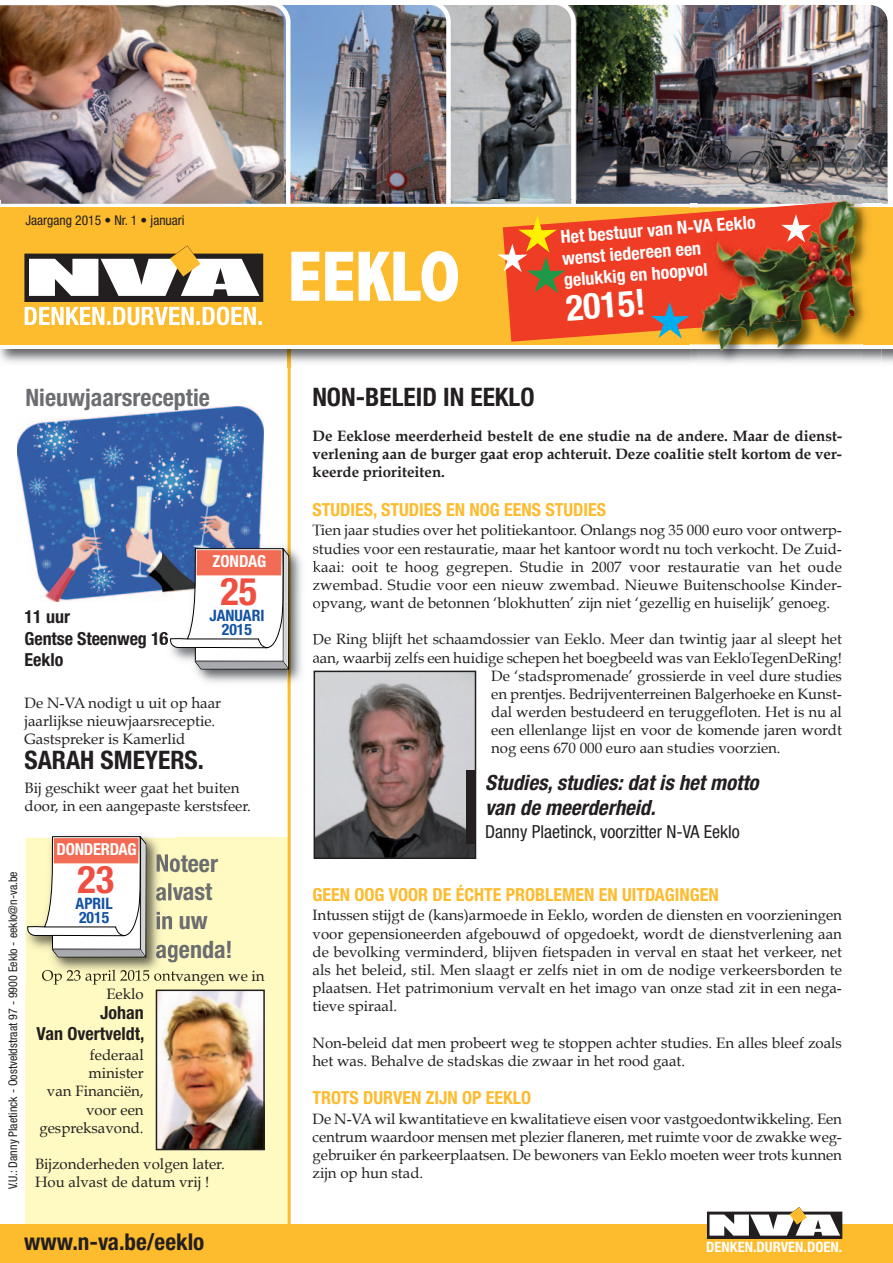
<style>
.page{position:relative;width:893px;height:1263px;background:#fff}
.page>*{position:absolute;margin:0;border:0;box-sizing:border-box;transform-origin:0 0}
.t1{font:800 condensed 72px "Abadi";color:#fff}
.t2{font:700 condensed 38.25px "Helvetica Neue LT Std";color:#ef4e41}
.t3{font:700 condensed 36px "Helvetica Neue LT Std";color:#fff}
.t4{font:700 condensed 25.5px "Helvetica Neue LT Std";color:#231f20}
.t5{font:700 condensed 24px/28.8px "Helvetica Neue LT Std";color:#6c6d70}
.t6{font:700 condensed 23.1px "Helvetica Neue LT Std";color:#231f20}
.t7{font:italic 700 condensed 21px/25.2px "Helvetica Neue LT Std";color:#231f20}
.t8{font:700 condensed 18px "Helvetica Neue LT Std";color:#fdbb2e}
.t9{font:700 condensed 18px/21.8px "Helvetica Neue LT Std";color:#fff}
.t10{font:700 condensed 18px/21.6px "Helvetica Neue LT Std";color:#231f20}
.t11{font:condensed 18px "Helvetica Neue LT Std";color:#231f20}
.t12{font:700 condensed 16.5px "Helvetica Neue LT Std";letter-spacing:-.015em;color:#fff}
.t13{font:700 condensed 15.75px/13.5px "Helvetica Neue LT Std";color:#1252a4;text-align:center}
.t14{font:15px/18.1px "Book Antiqua";color:#231f20}
.t15{font:700 15px/18px "Book Antiqua";color:#231f20;text-align:justify}
.t16{font:700 condensed 14.25px "Helvetica Neue LT Std";color:#fff}
.t17{font:condensed 13.5px "Helvetica Neue LT Std";color:#231f20}
.t18{font:condensed 12px "Helvetica Neue LT Std";color:#231f20}
</style>
<div class="page">
<div style="left:26px;top:838px;width:263px;height:392px;background:#fffac1"></div>
<img style="left:17px;top:407px;width:246px;height:195px">
<img style="left:576px;top:5px;width:312px;height:195px">
<img style="left:290px;top:5px;width:286px;height:195px">
<img style="left:0;top:5px;width:290px;height:195px">
<hr style="left:288px;top:342px;width:3px;height:901px;background:#fdbb2e">
<img style="left:0;top:200px;width:893px;height:168px">
<img style="left:576px;top:200px;width:312px;height:4px">
<img style="left:451px;top:200px;width:120px;height:4px">
<img style="left:290px;top:200px;width:156px;height:4px">
<img style="left:1px;top:200px;width:285px;height:4px">
<img style="left:288px;top:349px;width:3px;height:19px">
<svg style="left:0;top:344px;width:893px;height:5px"></svg>
<div style="left:0;top:207px;width:893px;height:137px;background:#fdbb2e"></div>
<div style="left:0;top:1225px;width:893px;height:38px;background:#fdbb2e"></div>
<svg style="left:707px;top:1207px;width:135px;height:32px"></svg>
<svg style="left:24px;top:245px;width:239px;height:80px"></svg>
<hr style="left:0;top:204px;width:893px;height:3px;background:#fff">
<svg style="left:503px;top:202px;width:188px;height:140px;fill:#ef3c25"></svg>
<img style="left:691px;top:349px;width:190px;height:19px">
<img style="left:691px;top:189px;width:190px;height:11px">
<img style="left:862px;top:200px;width:19px;height:149px">
<svg style="left:691px;top:200px;width:6px;height:13px"></svg>
<img style="left:697px;top:196px;width:165px;height:8px">
<img style="left:697px;top:208px;width:165px;height:152px">
<svg style="left:854px;top:207px;width:27px;height:1px"></svg>
<img style="left:854px;top:204px;width:8px;height:3px">
<img style="left:697px;top:202px;width:157px;height:126px">
<svg style="left:651px;top:302px;width:46px;height:47px"></svg>
<svg style="left:497px;top:216px;width:69px;height:77px"></svg>
<svg style="left:781px;top:214px;width:30px;height:28px"></svg>
<img style="left:162px;top:534px;width:156px;height:164px">
<img style="left:162px;top:534px;width:101px;height:68px">
<svg style="left:313px;top:534px;width:5px;height:20px"></svg>
<svg style="left:313px;top:561px;width:5px;height:11px"></svg>
<svg style="left:313px;top:580px;width:5px;height:10px"></svg>
<svg style="left:313px;top:601px;width:5px;height:11px"></svg>
<svg style="left:313px;top:634px;width:5px;height:11px"></svg>
<svg style="left:313px;top:655px;width:5px;height:10px"></svg>
<svg style="left:170px;top:548px;width:119px;height:122px"></svg>
<img style="left:25px;top:837px;width:150px;height:149px">
<img style="left:157px;top:854px;width:18px;height:18px">
<img style="left:156px;top:883px;width:19px;height:18px">
<img style="left:157px;top:912px;width:18px;height:17px">
<img style="left:156px;top:941px;width:19px;height:21px">
<img style="left:42px;top:970px;width:50px;height:14px">
<svg style="left:27px;top:836px;width:120px;height:122px"></svg>
<img style="left:140px;top:838px;width:6px;height:118px">
<img style="left:52px;top:948px;width:93px;height:9px">
<img style="left:317px;top:674px;width:156px;height:182px">
<div style="left:314px;top:671px;width:162px;height:188px;border:2px solid #231f20"></div>
<div style="left:466px;top:771px;width:10px;height:73px;background:#231f20"></div>
<img style="left:159px;top:992px;width:103px;height:155px">
<div style="left:156px;top:989px;width:109px;height:161px;border:2px solid #231f20"></div>
<p class="t17" style="left:26px;top:216px;width:161px">Jaargang 2015 • Nr. 1 • januari</p>
<p class="t9" style="left:560px;top:227px;width:197px;rotate:-4deg">Het bestuur van N-VA Eeklo wenst iedereen een gelukkig en hoopvol</p>
<h3 class="t3" style="left:565px;top:295px;width:81px;rotate:-4deg">2015!</h3>
<h1 class="t1" style="left:288px;top:238px;width:173px">EEKLO</h1>
<h3 class="t5" style="left:26px;top:385px;width:186px">Nieuwjaarsreceptie</h3>
<p class="t12" style="left:213px;top:555px;width:55px">ZONDAG</p>
<h2 class="t2" style="left:220px;top:578px;width:38px">25</h2>
<p class="t13" style="left:209px;top:610px;width:57px">JANUARI<br>2015</p>
<p class="t10" style="left:25px;top:607px;width:145px">11 uur<br>Gentse Steenweg 16<br>Eeklo</p>
<p class="t14" style="left:25px;top:694px;width:198px">De N-VA nodigt u uit op haar jaarlijkse nieuwjaarsreceptie.<br>Gastspreker is Kamerlid</p>
<h3 class="t4" style="left:25px;top:751px;width:181px">SARAH SMEYERS.</h3>
<p class="t14" style="left:25px;top:779px;width:228px">Bij geschikt weer gaat het buiten door, in een aangepaste kerstsfeer.</p>
<h3 class="t5" style="left:155px;top:851px;width:79px">Noteer alvast in uw agenda!</h3>
<p class="t14" style="left:106px;top:985px;width:39px">Eeklo</p>
<p class="t10" style="left:36px;top:1003px;width:109px;text-align:right">Johan<br>Van Overtveldt,</p>
<p class="t14" style="left:39px;top:1046px;width:106px;text-align:right">federaal minister<br>van Financiën, voor een gespreksavond.</p>
<p class="t14" style="left:35px;top:1155px;width:191px">Bijzonderheden volgen later.<br>Hou alvast de datum vrij !</p>
<p class="t12" style="left:57px;top:843px;width:81px">DONDERDAG</p>
<h2 class="t2" style="left:78px;top:866px;width:38px">23</h2>
<p class="t13" style="left:76px;top:898px;width:38px;text-align:left">APRIL<br>2015</p>
<p class="t18" style="left:8px;top:1189px;width:320px;rotate:-90deg">V.U.: Danny Plaetinck - Oostveldstraat 97 - 9900 Eeklo - eeklo@n-va.be</p>
<h3 class="t4" style="left:312px;top:388px;width:224px">NON-BELEID IN EEKLO</h3>
<p class="t15" style="left:313px;top:428px;width:531px">De Eeklose meerderheid bestelt de ene studie na de andere. Maar de dienst&shy;verlening aan de burger gaat erop achteruit. Deze coalitie stelt kortom de ver&shy;keerde prioriteiten.</p>
<p class="t8" style="left:313px;top:503px;width:295px">STUDIES, STUDIES EN NOG EENS STUDIES</p>
<p class="t14" style="left:313px;top:521px;width:531px;text-align:justify">Tien jaar studies over het politiekantoor. Onlangs nog 35 000 euro voor ontwerp&shy;studies voor een restauratie, maar het kantoor wordt nu toch verkocht. De Zuid&shy;kaai: ooit te hoog gegrepen. Studie in 2007 voor restauratie van het oude zwembad. Studie voor een nieuw zwembad. Nieuwe Buitenschoolse Kinder&shy;opvang, want de betonnen ‘blokhutten’ zijn niet ‘gezellig en huiselijk’ genoeg.</p>
<p class="t14" style="left:313px;top:630px;width:531px">De Ring blijft het schaamdossier van Eeklo. Meer dan twintig jaar al sleept het</p>
<p class="t14" style="left:313px;top:649px;width:531px">aan, waarbij zelfs een huidige schepen het boegbeeld was van EekloTegenDeRing!</p>
<p class="t14" style="left:491px;top:667px;width:352px">De ‘stadspromenade’ grossierde in veel dure studies</p>
<p class="t14" style="left:491px;top:685px;width:352px">en prentjes. Bedrijventerreinen Balgerhoeke en Kunst-</p>
<p class="t14" style="left:491px;top:703px;width:352px">dal werden bestudeerd en teruggefloten. Het is nu al</p>
<p class="t14" style="left:491px;top:721px;width:352px">een ellenlange lijst en voor de komende jaren wordt</p>
<p class="t14" style="left:491px;top:739px;width:291px">nog eens 670 000 euro aan studies voorzien.</p>
<h3 class="t7" style="left:485px;top:772px;width:279px">Studies,studies:dat is het motto van de meerderheid.</h3>
<p class="t11" style="left:485px;top:825px;width:256px">Danny Plaetinck, voorzitter N-VA Eeklo</p>
<p class="t8" style="left:313px;top:888px;width:408px">GEEN OOG VOOR DE ÉCHTE PROBLEMEN EN UITDAGINGEN</p>
<p class="t14" style="left:313px;top:906px;width:531px;text-align:justify">Intussen stijgt de (kans)armoede in Eeklo, worden de diensten en voorzieningen voor gepensioneerden afgebouwd of opgedoekt, wordt de dienstverlening aan de bevolking verminderd, blijven fietspaden in verval en staat het verkeer, net als het beleid, stil. Men slaagt er zelfs niet in om de nodige verkeersborden te plaatsen. Het patrimonium vervalt en het imago van onze stad zit in een nega&shy;tieve spiraal.</p>
<p class="t14" style="left:313px;top:1034px;width:531px">Non-beleid dat men probeert weg te stoppen achter studies. En alles bleef zoals het was. Behalve de stadskas die zwaar in het rood gaat.</p>
<p class="t8" style="left:313px;top:1091px;width:220px">TROTS DURVEN ZIJN OP EEKLO</p>
<p class="t14" style="left:313px;top:1110px;width:531px;text-align:justify">De N-VA wil kwantitatieve en kwalitatieve eisen voor vastgoedontwikkeling. Een centrum waardoor mensen met plezier flaneren, met ruimte voor de zwakke weg&shy;gebruiker én parkeerplaatsen. De bewoners van Eeklo moeten weer trots kunnen zijn op hun stad.</p>
<h3 class="t6" style="left:24px;top:1233px;width:182px">www.n-va.be/eeklo</h3>
<p class="t16" style="left:706px;top:1242px;width:138px">DENKEN.DURVEN.DOEN.</p>
</div>
